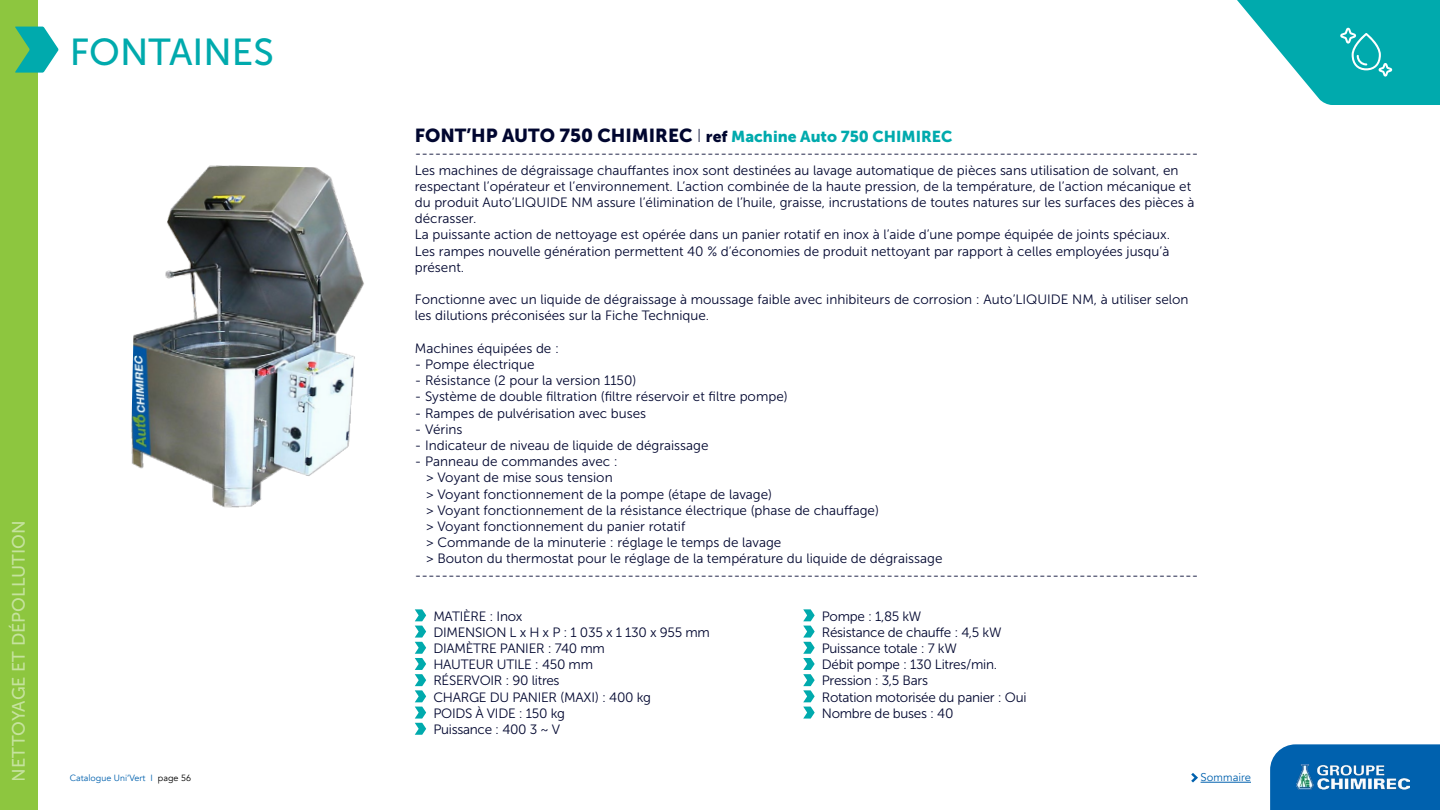
<style>
.page{position:relative;width:1440px;height:810px;background:#fff}
.page>*{position:absolute;margin:0;border:0;box-sizing:border-box;transform-origin:0 0}
.t1{font:37.5px "Museo Sans 500";color:#00aaad}
.t2{font:18.75px "Museo Sans 900";color:#00062f}
.t3{font:18px "Museo Sans 500";color:#fff}
.t4{font:13.5px/16.2px "Museo Sans 300";color:#00062f}
.t5{font:13.5px/16.2px "Museo Sans 300";letter-spacing:-.02em;color:#00062f}
.t6{font:11.25px "Avenir";color:#0061ae}
.t7{font:9px "Avenir";color:#0061ae}
.s1{font-family:"Museo Sans 100"}
.s2{font-size:15.75px}
.s3{font-size:15.75px;color:#00aaad}
.s4{color:#000}
</style>
<div class="page">
<div style="left:0;top:0;width:38px;height:810px;background:#8dc63f"></div>
<div style="left:1270px;top:744px;width:170px;height:66px;background:#0061ae"></div>
<svg style="left:1191px;top:773px;width:7px;height:9px"></svg>
<img style="left:1296px;top:765px;width:114px;height:24px">
<hr style="left:1201px;top:782px;width:50px;height:1px;background:#0061ae">
<svg style="left:15px;top:27px;width:44px;height:46px"></svg>
<img style="left:131px;top:165px;width:233px;height:343px">
<svg style="left:415px;top:609px;width:11px;height:126px"></svg>
<svg style="left:803px;top:609px;width:12px;height:110px"></svg>
<svg style="left:1237px;top:0;width:203px;height:105px"></svg>
<h3 class="t3" style="left:9px;top:782px;width:262px;rotate:-90deg">NETTOYAGE ET DÉPOLLUTION</h3>
<h1 class="t1" style="left:70px;top:31px;width:206px">FONTAINES</h1>
<h2 class="t2" style="left:415px;top:125px;width:539px">FONT’HP AUTO 750 CHIMIREC <span class="s1">I</span> <span class="s2">ref</span> <span class="s3">Machine Auto 750 CHIMIREC</span></h2>
<p class="t4" style="left:415px;top:146px;width:785px">---------------------------------------------------------------------------------------------------------------------- Les machines de dégraissage chauffantes inox sont destinées au lavage automatique de pièces sans utilisation de solvant, en respectant l’opérateur et l’environnement. L’action combinée de la haute pression, de la température, de l’action mécanique et du produit Auto’LIQUIDE NM assure l’élimination de l’huile, graisse, incrustations de toutes natures sur les surfaces des pièces à décrasser.<br>La puissante action de nettoyage est opérée dans un panier rotatif en inox à l’aide d’une pompe équipée de joints spéciaux.<br>Les rampes nouvelle génération permettent 40 % d’économies de produit nettoyant par rapport à celles employées jusqu’à présent.</p>
<p class="t4" style="left:415px;top:292px;width:775px">Fonctionne avec un liquide de dégraissage à moussage faible avec inhibiteurs de corrosion : Auto’LIQUIDE NM, à utiliser selon les dilutions préconisées sur la Fiche Technique.</p>
<p class="t4" style="left:415px;top:340px;width:146px">Machines équipées de :</p>
<p class="t4" style="left:415px;top:356px;width:121px">- Pompe électrique</p>
<p class="t4" style="left:415px;top:373px;width:223px">- Résistance (2 pour la version 1150)</p>
<p class="t4" style="left:415px;top:389px;width:374px">- Système de double filtration (filtre réservoir et filtre pompe)</p>
<p class="t4" style="left:415px;top:405px;width:233px">- Rampes de pulvérisation avec buses</p>
<p class="t4" style="left:415px;top:421px;width:49px">- Vérins</p>
<p class="t4" style="left:415px;top:437px;width:295px">- Indicateur de niveau de liquide de dégraissage</p>
<p class="t4" style="left:415px;top:454px;width:205px">- Panneau de commandes avec :</p>
<p class="t4" style="left:426px;top:470px;width:188px">&gt; Voyant de mise sous tension</p>
<p class="t4" style="left:426px;top:486px;width:348px">&gt; Voyant fonctionnement de la pompe (étape de lavage)</p>
<p class="t4" style="left:426px;top:502px;width:454px">&gt; Voyant fonctionnement de la résistance électrique (phase de chauffage)</p>
<p class="t4" style="left:426px;top:518px;width:261px">&gt; Voyant fonctionnement du panier rotatif</p>
<p class="t4" style="left:426px;top:535px;width:357px">&gt; Commande de la minuterie : réglage le temps de lavage</p>
<p class="t4" style="left:426px;top:551px;width:518px">&gt; Bouton du thermostat pour le réglage de la température du liquide de dégraissage</p>
<p class="t4" style="left:415px;top:567px;width:785px">----------------------------------------------------------------------------------------------------------------------</p>
<p class="t5" style="left:433px;top:608px;width:278px">MATIÈRE : Inox<br>DIMENSION L x H x P : 1 035 x 1 130 x 955 mm<br>DIAMÈTRE PANIER : 740 mm<br>HAUTEUR UTILE : 450 mm<br>RÉSERVOIR : 90 litres<br>CHARGE DU PANIER (MAXI) : 400 kg<br>POIDS À VIDE : 150 kg<br>Puissance : 400 3 ~ V</p>
<p class="t5" style="left:822px;top:608px;width:206px">Pompe : 1,85 kW<br>Résistance de chauffe : 4,5 kW<br>Puissance totale : 7 kW<br>Débit pompe : 130 Litres/min.<br>Pression : 3,5 Bars<br>Rotation motorisée du panier : Oui<br>Nombre de buses : 40</p>
<p class="t7" style="left:70px;top:773px;width:123px">Catalogue Uni’Vert I <span class="s4">page 56</span></p>
<p class="t6" style="left:1201px;top:771px;width:52px">Sommaire</p>
</div>
